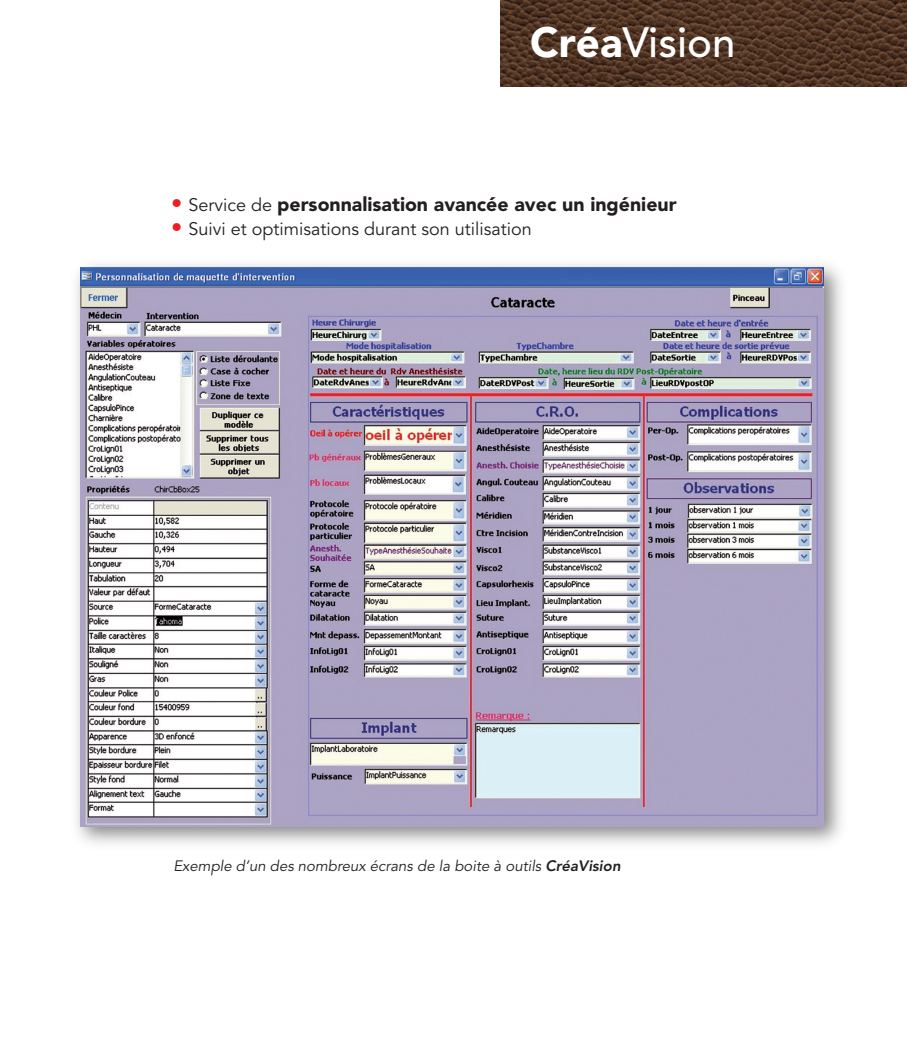
<style>
.page{position:relative;width:907px;height:1061px;background:#fff}
.page>*{position:absolute;margin:0;border:0;box-sizing:border-box;transform-origin:0 0}
.t1{font:500 42px "Avenir";color:#fff}
.t2{font:900 19.5px "Avenir";color:#231f20}
.t3{font:18px "Avenir";color:#231f20}
.t4{font:italic 15px "Avenir";color:#231f20}
.s1{font-weight:900}
.s2{font-weight:400;font-size:22.5px;color:#ee1d23}
.s3{font-weight:400;font-size:18px}
.s4{font-size:22.5px;color:#ee1d23}
.s5{font-weight:800}
</style>
<div class="page">
<img style="left:501px;top:0;width:406px;height:86px">
<img style="left:76px;top:264px;width:766px;height:580px">
<img style="left:80px;top:268px;width:744px;height:558px">
<svg style="left:899px;top:0;width:8px;height:8px"></svg>
<h1 class="t1" style="left:530px;top:18px;width:207px"><span class="s1">Créa</span>Vision</h1>
<h2 class="t2" style="left:171px;top:192px;width:507px"><span class="s2">•</span> <span class="s3">Service de</span> personnalisation avancée avec un ingénieur</h2>
<p class="t3" style="left:171px;top:219px;width:362px"><span class="s4">•</span> Suivi et optimisations durant son utilisation</p>
<p class="t4" style="left:173px;top:857px;width:449px">Exemple d’un des nombreux écrans de la boite à outils <span class="s5">CréaVision</span></p>
</div>
